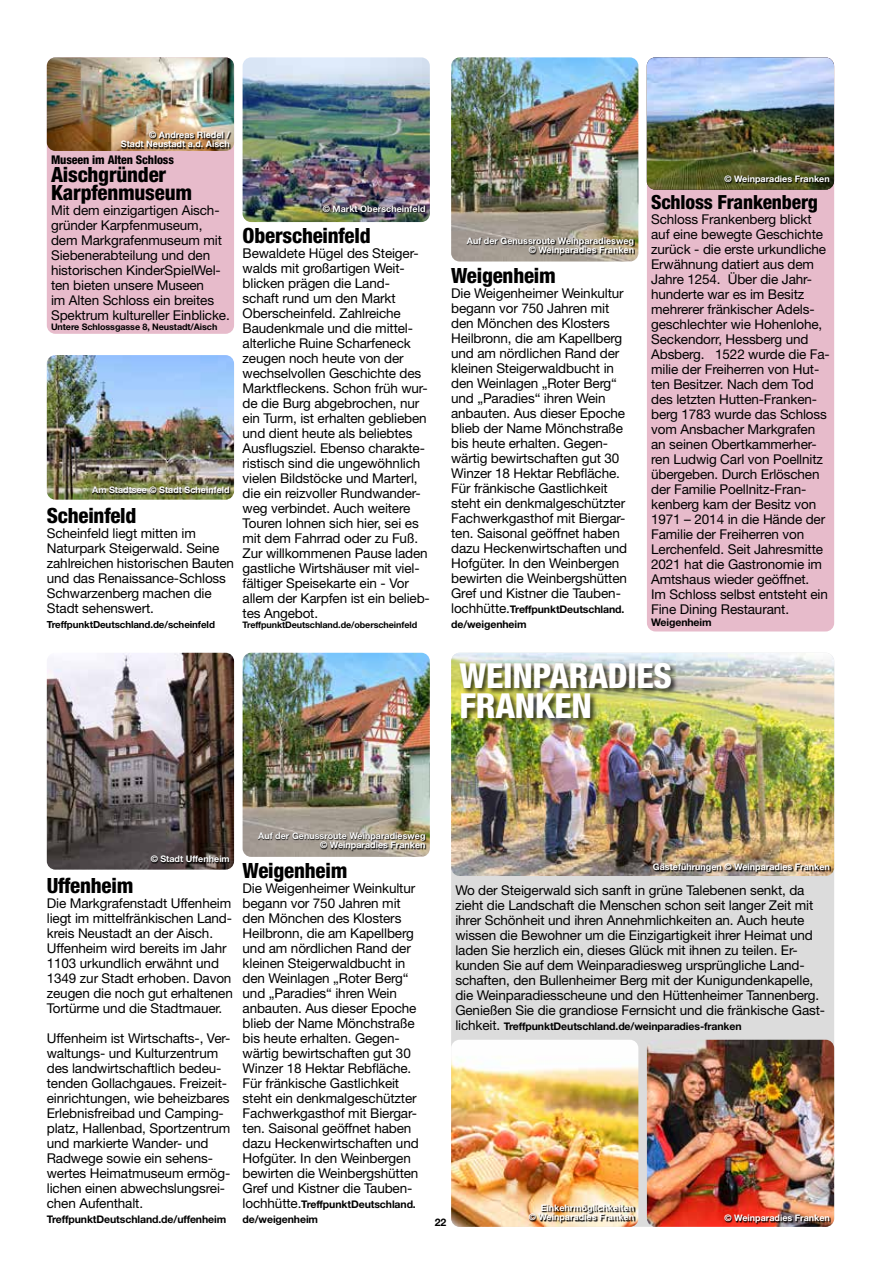
<style>
.page{position:relative;width:881px;height:1263px;background:#fff}
.page>*{position:absolute;margin:0;border:0;box-sizing:border-box;transform-origin:0 0}
.t1{font:800 condensed 34.5px/30px "Helvetica Neue LT";letter-spacing:-.01em;color:#fff}
.t2{font:800 condensed 21px/18px "Helvetica Neue LT";letter-spacing:-.01em;color:#000}
.t3{font:800 condensed 19.5px "Helvetica Neue LT";letter-spacing:-.01em;color:#000}
.t4{font:13.5px/15px "Helvetica Neue LT";letter-spacing:-.01em;color:#000}
.t5{font:800 condensed 12px "Helvetica Neue LT";letter-spacing:-.01em;color:#000}
.t6{font:700 10.5px/15px "Helvetica Neue LT";letter-spacing:-.01em;color:#000}
.t7{font:700 9.75px "Helvetica Neue LT";letter-spacing:-.01em;color:#000}
.t8{font:700 9px/9px "Helvetica Neue LT";color:#fff;text-align:right}
.t9{font:700 9px "Helvetica Neue LT";letter-spacing:-.01em;color:#000}
.s1{font-weight:400;font-size:13.5px}
</style>
<div class="page">
<img style="left:47px;top:355px;width:187px;height:145px">
<svg style="left:92px;top:487px;width:139px;height:8px"></svg>
<div style="left:451px;top:653px;width:382px;height:574px;background:#dcdcdc;border-radius:9px"></div>
<img style="left:451px;top:653px;width:382px;height:223px">
<svg style="left:653px;top:864px;width:177px;height:9px"></svg>
<img style="left:451px;top:1040px;width:187px;height:187px">
<img style="left:528px;top:1205px;width:107px;height:18px">
<img style="left:646px;top:1040px;width:187px;height:187px">
<svg style="left:724px;top:1215px;width:106px;height:9px"></svg>
<div style="left:458px;top:661px;width:220px;height:65px;background:#000;opacity:.75"></div>
<img style="left:451px;top:57px;width:187px;height:204px">
<svg style="left:466px;top:238px;width:168px;height:18px"></svg>
<div style="left:646px;top:57px;width:187px;height:574px;background:#e7bbcb;border-radius:9px"></div>
<img style="left:646px;top:57px;width:187px;height:133px">
<svg style="left:724px;top:175px;width:105px;height:9px"></svg>
<div style="left:47px;top:57px;width:187px;height:277px;background:#e7bbcb;border-radius:9px"></div>
<img style="left:47px;top:57px;width:187px;height:94px">
<svg style="left:121px;top:132px;width:110px;height:17px"></svg>
<img style="left:242px;top:653px;width:187px;height:204px">
<svg style="left:258px;top:833px;width:168px;height:18px"></svg>
<img style="left:47px;top:653px;width:187px;height:217px">
<svg style="left:151px;top:856px;width:80px;height:8px"></svg>
<img style="left:242px;top:57px;width:187px;height:165px">
<svg style="left:322px;top:205px;width:104px;height:8px"></svg>
<p class="t8" style="left:121px;top:130px;width:110px">© Andreas Riedel /<br>Stadt Neustadt a.d. Aisch</p>
<p class="t5" style="left:51px;top:152px;width:124px">Museen im Alten Schloss</p>
<h2 class="t2" style="left:51px;top:165px;width:142px">Aischgründer<br>Karpfenmuseum</h2>
<p class="t4" style="left:51px;top:202px;width:180px">Mit dem einzigartigen Aisch&shy;gründer Karpfenmuseum, dem Markgrafenmuseum mit<br>Siebenerabteilung und den historischen KinderSpielWel&shy;ten bieten unsere Museen<br>im Alten Schloss ein breites<br>Spektrum kultureller Einblicke.</p>
<p class="t9" style="left:51px;top:322px;width:168px">Untere Schlossgasse 8, Neustadt/Aisch</p>
<p class="t8" style="left:92px;top:485px;width:139px">Am Stadtsee © Stadt Scheinfeld</p>
<h2 class="t2" style="left:47px;top:506px;width:91px">Scheinfeld</h2>
<p class="t4" style="left:47px;top:526px;width:189px">Scheinfeld liegt mitten im<br>Naturpark Steigerwald. Seine zahlreichen historischen Bauten und das Renaissance-Schloss<br>Schwarzenberg machen die<br>Stadt sehenswert.</p>
<p class="t7" style="left:47px;top:619px;width:170px">TreffpunktDeutschland.de/scheinfeld</p>
<p class="t8" style="left:323px;top:204px;width:104px">© Markt Oberscheinfeld</p>
<h2 class="t2" style="left:242px;top:226px;width:129px">Oberscheinfeld</h2>
<p class="t4" style="left:242px;top:245px;width:189px">Bewaldete Hügel des Steiger&shy;walds mit großartigen Weit&shy;blicken prägen die Land-<br>schaft rund um den Markt<br>Oberscheinfeld. Zahlreiche<br>Baudenkmale und die mittel&shy;alterliche Ruine Scharfeneck zeugen noch heute von der wechselvollen Geschichte des<br>Marktfleckens. Schon früh wur&shy;de die Burg abgebrochen, nur ein Turm, ist erhalten geblieben und dient heute als beliebtes<br>Ausflugsziel. Ebenso charakte&shy;ristisch sind die ungewöhnlich vielen Bildstöcke und Marterl, die ein reizvoller Rundwander&shy;weg verbindet. Auch weitere<br>Touren lohnen sich hier, sei es mit dem Fahrrad oder zu Fuß.<br>Zur willkommenen Pause laden gastliche Wirtshäuser mit viel&shy;fältiger Speisekarte ein - Vor allem der Karpfen ist ein belieb&shy;tes Angebot.</p>
<p class="t9" style="left:242px;top:619px;width:176px">TreffpunktDeutschland.de/oberscheinfeld</p>
<p class="t8" style="left:466px;top:236px;width:169px">Auf der Genussroute Weinparadiesweg © Weinparadies Franken</p>
<h2 class="t2" style="left:451px;top:266px;width:106px">Weigenheim</h2>
<p class="t4" style="left:451px;top:285px;width:177px">Die Weigenheimer Weinkultur begann vor 750 Jahren mit den Mönchen des Klosters<br>Heilbronn, die am Kapellberg und am nördlichen Rand der kleinen Steigerwaldbucht in den Weinlagen „Roter Berg“ und „Paradies“ ihren Wein anbauten. Aus dieser Epoche blieb der Name Mönchstraße bis heute erhalten. Gegen&shy;wärtig bewirtschaften gut 30<br>Winzer 18 Hektar Rebfläche.<br>Für fränkische Gastlichkeit steht ein denkmalgeschützter<br>Fachwerkgasthof mit Biergar&shy;ten. Saisonal geöffnet haben dazu Heckenwirtschaften und<br>Hofgüter. In den Weinbergen bewirten die Weinbergshütten<br>Gref und Kistner die Tauben-</p>
<p class="t6" style="left:451px;top:601px;width:175px"><span class="s1">lochhütte.</span>TreffpunktDeutschland. de/weigenheim</p>
<p class="t8" style="left:724px;top:174px;width:107px">© Weinparadies Franken</p>
<h3 class="t3" style="left:651px;top:190px;width:168px">Schloss Frankenberg</h3>
<p class="t4" style="left:651px;top:212px;width:180px">Schloss Frankenberg blickt auf eine bewegte Geschichte zurück - die erste urkundliche<br>Erwähnung datiert aus dem<br>Jahre 1254. Über die Jahr&shy;hunderte war es im Besitz mehrerer fränkischer Adels&shy;geschlechter wie Hohenlohe,<br>Seckendorr, Hessberg und<br>Absberg. 1522 wurde die Fa&shy;milie der Freiherren von Hut&shy;ten Besitzer. Nach dem Tod des letzten Hutten-Franken&shy;berg 1783 wurde das Schloss vom Ansbacher Markgrafen an seinen Obertkammerher&shy;ren Ludwig Carl von Poellnitz übergeben. Durch Erlöschen der Familie Poellnitz-Fran&shy;kenberg kam der Besitz von<br>1971 – 2014 in die Hände der<br>Familie der Freiherren von<br>Lerchenfeld. Seit Jahresmitte<br>2021 hat die Gastronomie im<br>Amtshaus wieder geöffnet.<br>Im Schloss selbst entsteht ein<br>Fine Dining Restaurant.</p>
<p class="t6" style="left:651px;top:615px;width:62px">Weigenheim</p>
<h1 class="t1" style="left:459px;top:660px;width:214px">WEINPARADIES<br>FRANKEN</h1>
<p class="t8" style="left:151px;top:854px;width:81px">© Stadt Uffenheim</p>
<h2 class="t2" style="left:47px;top:876px;width:88px">Uffenheim</h2>
<p class="t4" style="left:47px;top:895px;width:187px">Die Markgrafenstadt Uffenheim liegt im mittelfränkischen Land&shy;kreis Neustadt an der Aisch.<br>Uffenheim wird bereits im Jahr<br>1103 urkundlich erwähnt und<br>1349 zur Stadt erhoben. Davon zeugen die noch gut erhaltenen<br>Tortürme und die Stadtmauer.</p>
<p class="t4" style="left:47px;top:1030px;width:185px">Uffenheim ist Wirtschafts-, Ver&shy;waltungs- und Kulturzentrum des landwirtschaftlich bedeu&shy;tenden Gollachgaues. Freizeit&shy;einrichtungen, wie beheizbares<br>Erlebnisfreibad und Camping&shy;platz, Hallenbad, Sportzentrum und markierte Wander- und<br>Radwege sowie ein sehens&shy;wertes Heimatmuseum ermög&shy;lichen einen abwechslungsrei&shy;chen Aufenthalt.</p>
<p class="t6" style="left:47px;top:1211px;width:181px">TreffpunktDeutschland.de/uffenheim</p>
<p class="t8" style="left:258px;top:831px;width:169px">Auf der Genussroute Weinparadiesweg © Weinparadies Franken</p>
<h2 class="t2" style="left:242px;top:861px;width:106px">Weigenheim</h2>
<p class="t4" style="left:242px;top:881px;width:177px">Die Weigenheimer Weinkultur begann vor 750 Jahren mit den Mönchen des Klosters<br>Heilbronn, die am Kapellberg und am nördlichen Rand der kleinen Steigerwaldbucht in den Weinlagen „Roter Berg“ und „Paradies“ ihren Wein anbauten. Aus dieser Epoche blieb der Name Mönchstraße bis heute erhalten. Gegen&shy;wärtig bewirtschaften gut 30<br>Winzer 18 Hektar Rebfläche.<br>Für fränkische Gastlichkeit steht ein denkmalgeschützter<br>Fachwerkgasthof mit Biergar&shy;ten. Saisonal geöffnet haben dazu Heckenwirtschaften und<br>Hofgüter. In den Weinbergen bewirten die Weinbergshütten<br>Gref und Kistner die Tauben-</p>
<p class="t6" style="left:242px;top:1197px;width:175px"><span class="s1">lochhütte.</span>TreffpunktDeutschland. de/weigenheim</p>
<p class="t8" style="left:652px;top:862px;width:178px">Gästeführungen © Weinparadies Franken</p>
<p class="t4" style="left:455px;top:883px;width:371px">Wo der Steigerwald sich sanft in grüne Talebenen senkt, da zieht die Landschaft die Menschen schon seit langer Zeit mit ihrer Schönheit und ihren Annehmlichkeiten an. Auch heute wissen die Bewohner um die Einzigartigkeit ihrer Heimat und laden Sie herzlich ein, dieses Glück mit ihnen zu teilen. Er&shy;kunden Sie auf dem Weinparadiesweg ursprüngliche Land&shy;schaften, den Bullenheimer Berg mit der Kunigundenkapelle, die Weinparadiesscheune und den Hüttenheimer Tannenberg.<br>Genießen Sie die grandiose Fernsicht und die fränkische Gast-</p>
<p class="t6" style="left:455px;top:1019px;width:288px"><span class="s1">lichkeit.</span> TreffpunktDeutschland.de/weinparadies-franken</p>
<p class="t6" style="left:434px;top:1215px;width:13px">22</p>
<p class="t8" style="left:528px;top:1203px;width:107px">Einkehrmöglichkeiten<br>© Weinparadies Franken</p>
<p class="t8" style="left:724px;top:1213px;width:107px">© Weinparadies Franken</p>
</div>
